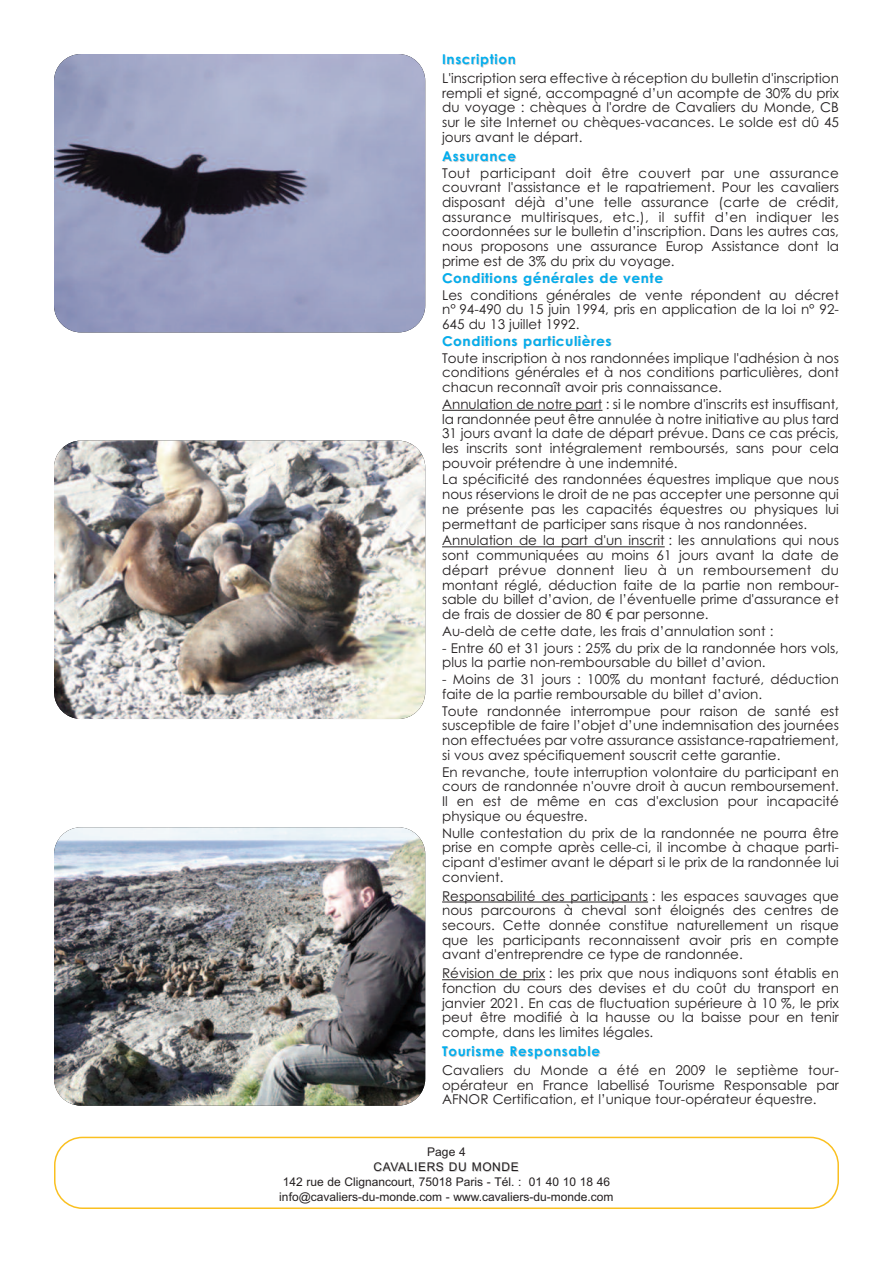
<style>
.page{position:relative;width:893px;height:1263px;background:#fff}
.page>*{position:absolute;margin:0;border:0;box-sizing:border-box;transform-origin:0 0}
.t1{font:13.5px/14.7px "Century Gothic";color:#231f20;text-align:justify}
.t2{font:700 13.5px "Century Gothic";letter-spacing:.05em;color:#00aeef}
.t3{font:12px/15px "Arial";color:#231f20;text-align:center}
</style>
<div class="page">
<svg style="left:54px;top:1137px;width:785px;height:72px"></svg>
<img style="left:54px;top:827px;width:371px;height:279px;border-radius:27px">
<img style="left:54px;top:54px;width:371px;height:278px;border-radius:27px">
<img style="left:54px;top:441px;width:371px;height:278px;border-radius:27px">
<hr style="left:442px;top:410px;width:160px;height:1px;background:#231f20">
<hr style="left:442px;top:546px;width:223px;height:1px;background:#231f20">
<hr style="left:442px;top:902px;width:206px;height:1px;background:#231f20">
<hr style="left:442px;top:979px;width:103px;height:1px;background:#231f20">
<p class="t2" style="left:442px;top:52px;width:75px">Inscription</p>
<p class="t1" style="left:442px;top:71px;width:398px">L'inscription sera effective à réception du bulletin d'inscription rempli et signé, accompagné d’un acompte de 30% du prix du voyage : chèques à l'ordre de Cavaliers du Monde, CB sur le site Internet ou chèques-vacances. Le solde est dû 45 jours avant le départ.</p>
<p class="t2" style="left:442px;top:148px;width:75px">Assurance</p>
<p class="t1" style="left:442px;top:166px;width:398px">Tout participant doit être couvert par une assurance couvrant l'assistance et le rapatriement. Pour les cavaliers disposant déjà d’une telle assurance (carte de crédit, assurance multirisques, etc.), il suffit d’en indiquer les coordonnées sur le bulletin d’inscription. Dans les autres cas, nous proposons une assurance Europ Assistance dont la prime est de 3% du prix du voyage.</p>
<p class="t2" style="left:442px;top:270px;width:222px">Conditions générales de vente</p>
<p class="t1" style="left:442px;top:287px;width:398px">Les conditions générales de vente répondent au décret n° 94-490 du 15 juin 1994, pris en application de la loi n° 92- 645 du 13 juillet 1992.</p>
<p class="t2" style="left:442px;top:333px;width:171px">Conditions particulières</p>
<p class="t1" style="left:442px;top:351px;width:398px">Toute inscription à nos randonnées implique l'adhésion à nos conditions générales et à nos conditions particulières, dont chacun reconnaît avoir pris connaissance.</p>
<p class="t1" style="left:442px;top:397px;width:398px">Annulation de notre part : si le nombre d'inscrits est insuffisant, la randonnée peut être annulée à notre initiative au plus tard 31 jours avant la date de départ prévue. Dans ce cas précis, les inscrits sont intégralement remboursés, sans pour cela pouvoir prétendre à une indemnité.</p>
<p class="t1" style="left:442px;top:472px;width:398px">La spécificité des randonnées équestres implique que nous nous réservions le droit de ne pas accepter une personne qui ne présente pas les capacités équestres ou physiques lui permettant de participer sans risque à nos randonnées.</p>
<p class="t1" style="left:442px;top:533px;width:398px">Annulation de la part d'un inscrit : les annulations qui nous sont communiquées au moins 61 jours avant la date de départ prévue donnent lieu à un remboursement du montant réglé, déduction faite de la partie non rembour&shy;sable du billet d’avion, de l’éventuelle prime d'assurance et de frais de dossier de 80 € par personne.</p>
<p class="t1" style="left:442px;top:624px;width:333px">Au-delà de cette date, les frais d’annulation sont :</p>
<p class="t1" style="left:442px;top:640px;width:398px">- Entre 60 et 31 jours : 25% du prix de la randonnée hors vols, plus la partie non-remboursable du billet d’avion.</p>
<p class="t1" style="left:442px;top:672px;width:398px">- Moins de 31 jours : 100% du montant facturé, déduction faite de la partie remboursable du billet d’avion.</p>
<p class="t1" style="left:442px;top:704px;width:398px">Toute randonnée interrompue pour raison de santé est susceptible de faire l’objet d’une indemnisation des journées non effectuées par votre assurance assistance-rapatriement, si vous avez spécifiquement souscrit cette garantie.</p>
<p class="t1" style="left:442px;top:764px;width:398px">En revanche, toute interruption volontaire du participant en cours de randonnée n'ouvre droit à aucun remboursement.<br>Il en est de même en cas d'exclusion pour incapacité physique ou équestre.</p>
<p class="t1" style="left:442px;top:825px;width:398px">Nulle contestation du prix de la randonnée ne pourra être prise en compte après celle-ci, il incombe à chaque parti&shy;cipant d'estimer avant le départ si le prix de la randonnée lui convient.</p>
<p class="t1" style="left:442px;top:888px;width:398px">Responsabilité des participants : les espaces sauvages que nous parcourons à cheval sont éloignés des centres de secours. Cette donnée constitue naturellement un risque que les participants reconnaissent avoir pris en compte avant d'entreprendre ce type de randonnée.</p>
<p class="t1" style="left:442px;top:966px;width:398px">Révision de prix : les prix que nous indiquons sont établis en fonction du cours des devises et du coût du transport en janvier 2021. En cas de fluctuation supérieure à 10 %, le prix peut être modifié à la hausse ou la baisse pour en tenir compte, dans les limites légales.</p>
<p class="t2" style="left:442px;top:1043px;width:159px">Tourisme Responsable</p>
<p class="t1" style="left:442px;top:1063px;width:398px">Cavaliers du Monde a été en 2009 le septième tour&shy;opérateur en France labellisé Tourisme Responsable par AFNOR Certification, et l’unique tour-opérateur équestre.</p>
<p class="t3" style="left:279px;top:1144px;width:336px">Page 4<br>CAVALIERS DU MONDE<br>142 rue de Clignancourt, 75018 Paris - Tél. : 01 40 10 18 46 info@cavaliers-du-monde.com - www.cavaliers-du-monde.com</p>
</div>
